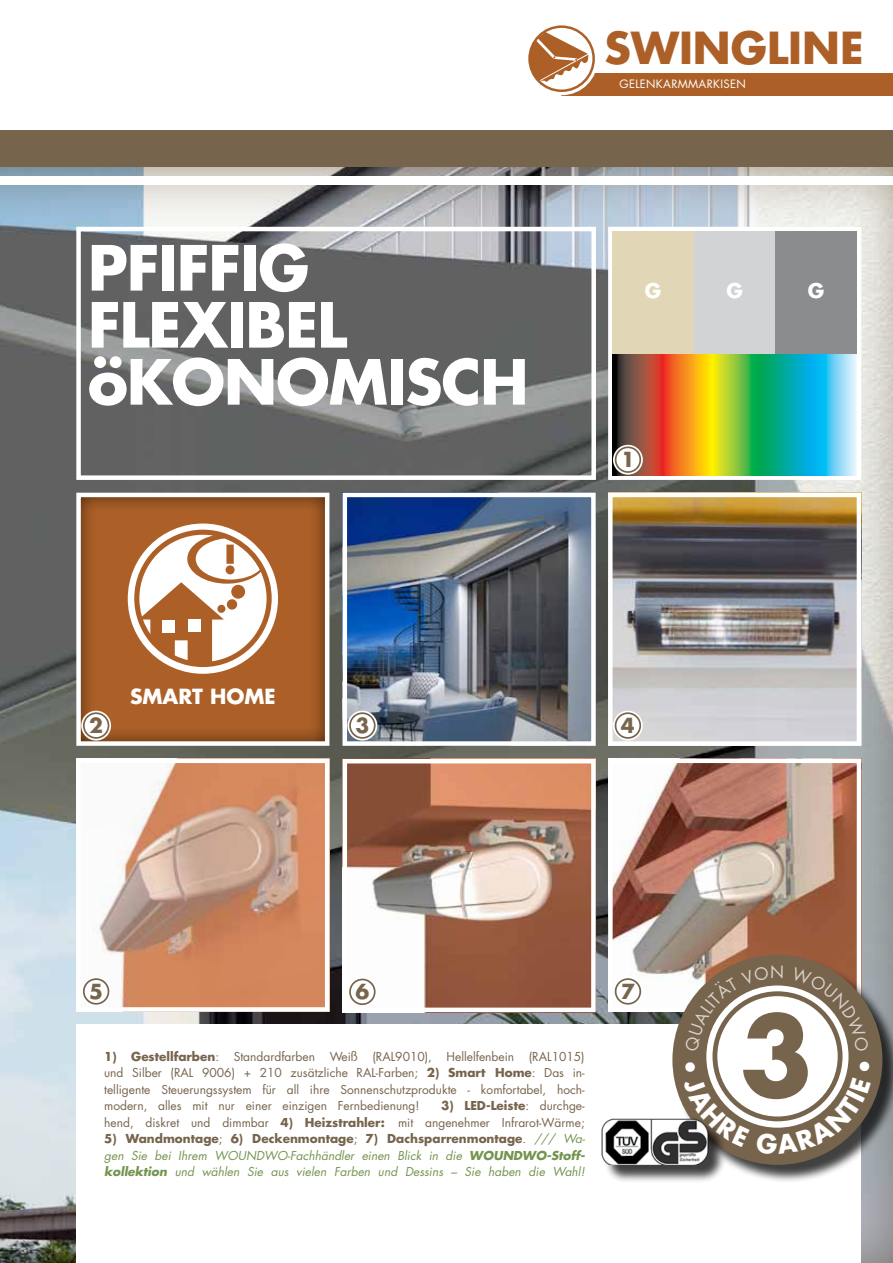
<style>
.page{position:relative;width:893px;height:1263px;background:#fff}
.page>*{position:absolute;margin:0;border:0;box-sizing:border-box;transform-origin:0 0}
.t1{font:700 106.95px "Futura";color:#77644d}
.t2{font:700 60.6px/57px "Futura";letter-spacing:-.02em;color:#fff}
.t3{font:700 42.9px "Futura";color:#ac6027}
.t4{font:700 20.4px "Futura";color:#fff}
.t5{font:700 20.25px "Futura";color:#77654d}
.t6{font:700 19.65px "Futura";color:#fff}
.t7{font:12px/16.5px "Futura";color:#77644d}
.t8{font:italic 12px/16.5px "Futura";color:#74944f;text-align:justify}
.t9{font:700 12px "Futura";color:#77644d}
.t10{font:11.25px "Futura";letter-spacing:.03em;color:#fff}
.s1{font-weight:700}
.s2{font-weight:400}
.s3{font-weight:700;font-style:normal;color:#77644d}
.s4{font-style:normal;color:#77644d}
</style>
<div class="page">
<div style="left:0;top:167px;width:893px;height:1096px;background:#77644d;opacity:.75"></div>
<div style="left:76px;top:1024px;width:785px;height:239px;background:#fff"></div>
<div style="left:0;top:130px;width:893px;height:37px;background:#77644d"></div>
<div style="left:0;top:176px;width:893px;height:9px;background:#fff"></div>
<div style="left:342px;top:490px;width:256px;height:256px;background:#fff;opacity:.75"></div>
<svg style="left:347px;top:711px;width:30px;height:29px"></svg>
<div style="left:350px;top:713px;width:25px;height:25px;background:#fff;border-radius:50%"></div>
<div style="left:349px;top:712px;width:27px;height:27px;border:2px solid #77644d;border-radius:50%"></div>
<div style="left:76px;top:755px;width:256px;height:257px;background:#fff;opacity:.75"></div>
<svg style="left:81px;top:976px;width:30px;height:30px"></svg>
<div style="left:84px;top:979px;width:24px;height:25px;background:#fff;border-radius:50%"></div>
<div style="left:83px;top:978px;width:26px;height:27px;border:2px solid #77644d;border-radius:50%"></div>
<div style="left:608px;top:755px;width:256px;height:257px;background:#fff;opacity:.75"></div>
<svg style="left:613px;top:976px;width:30px;height:30px"></svg>
<div style="left:616px;top:979px;width:24px;height:25px;background:#fff;border-radius:50%"></div>
<div style="left:615px;top:978px;width:26px;height:27px;border:2px solid #77644d;border-radius:50%"></div>
<div style="left:342px;top:756px;width:256px;height:256px;background:#fff;opacity:.75"></div>
<svg style="left:347px;top:977px;width:30px;height:30px"></svg>
<div style="left:350px;top:979px;width:25px;height:25px;background:#fff;border-radius:50%"></div>
<div style="left:349px;top:979px;width:27px;height:26px;border:2px solid #77644d;border-radius:50%"></div>
<div style="left:562px;top:73px;width:331px;height:22px;background:#ac6027"></div>
<svg style="left:525px;top:22px;width:73px;height:73px"></svg>
<svg style="left:530px;top:27px;width:64px;height:64px"></svg>
<svg style="left:530px;top:32px;width:59px;height:53px"></svg>
<div style="left:528px;top:25px;width:67px;height:67px;border:2px solid #ac6027;border-radius:50%"></div>
<div style="left:76px;top:227px;width:520px;height:253px;border:4px solid #fff"></div>
<div style="left:76px;top:490px;width:256px;height:256px;background:#000;opacity:.75"></div>
<div style="left:76px;top:493px;width:253px;height:253px;border:4px solid #fff"></div>
<svg style="left:81px;top:711px;width:30px;height:29px"></svg>
<div style="left:84px;top:713px;width:24px;height:25px;background:#fff;border-radius:50%"></div>
<div style="left:83px;top:712px;width:26px;height:27px;border:2px solid #77644d;border-radius:50%"></div>
<svg style="left:128px;top:523px;width:150px;height:151px"></svg>
<div style="left:608px;top:227px;width:253px;height:253px;background:#fff"></div>
<svg style="left:612px;top:353px;width:245px;height:123px;background:#779c68"></svg>
<div style="left:612px;top:231px;width:82px;height:122px;background:#e1d7b7"></div>
<div style="left:694px;top:231px;width:81px;height:122px;background:#d1d3d4"></div>
<div style="left:775px;top:231px;width:82px;height:122px;background:#8a8c8e"></div>
<svg style="left:613px;top:445px;width:30px;height:30px"></svg>
<div style="left:616px;top:447px;width:24px;height:25px;background:#fff;border-radius:50%"></div>
<div style="left:615px;top:446px;width:26px;height:27px;border:2px solid #77644d;border-radius:50%"></div>
<div style="left:607px;top:490px;width:257px;height:256px;background:#fff;opacity:.75"></div>
<svg style="left:613px;top:711px;width:30px;height:29px"></svg>
<div style="left:616px;top:713px;width:24px;height:25px;background:#fff;border-radius:50%"></div>
<div style="left:615px;top:712px;width:26px;height:27px;border:2px solid #77644d;border-radius:50%"></div>
<div style="left:675px;top:957px;width:218px;height:226px;background:#000;opacity:.75"></div>
<div style="left:672px;top:955px;width:210px;height:210px;background:#77644d;border-radius:50%"></div>
<div style="left:706px;top:985px;width:142px;height:143px;background:#fff;border-radius:50%"></div>
<div style="left:604px;top:1121px;width:123px;height:62px;background:#000;opacity:.75"></div>
<img style="left:601px;top:1117px;width:109px;height:48px">
<svg style="left:683px;top:1061px;width:66px;height:86px"></svg>
<svg style="left:756px;top:1078px;width:115px;height:77px"></svg>
<svg style="left:685px;top:965px;width:98px;height:86px"></svg>
<svg style="left:791px;top:966px;width:78px;height:86px"></svg>
<h3 class="t3" style="left:605px;top:18px;width:261px">SWINGLINE</h3>
<h2 class="t2" style="left:88px;top:238px;width:228px">pfiffig flexibel ökonomisch</h2>
<h3 class="t5" style="left:89px;top:711px;width:15px">2</h3>
<h3 class="t4" style="left:130px;top:682px;width:147px">SMART HOME</h3>
<h3 class="t5" style="left:355px;top:711px;width:15px">3</h3>
<p class="t10" style="left:619px;top:76px;width:126px">GelenkarmmarkiseN</p>
<h3 class="t6" style="left:645px;top:277px;width:18px">G</h3>
<h3 class="t6" style="left:726px;top:277px;width:18px">G</h3>
<h3 class="t6" style="left:808px;top:277px;width:18px">G</h3>
<h3 class="t5" style="left:621px;top:445px;width:15px">1</h3>
<h3 class="t5" style="left:621px;top:711px;width:15px">4</h3>
<h3 class="t5" style="left:89px;top:977px;width:15px">5</h3>
<h3 class="t5" style="left:355px;top:978px;width:15px">6</h3>
<h3 class="t5" style="left:621px;top:977px;width:15px">7</h3>
<p class="t7" style="left:131px;top:1048px;width:252px"><span class="s1">Gestellfarben</span>: Standardfarben Weiß (RAL</p>
<p class="t7" style="left:132px;top:1064px;width:49px">Silber (RAL</p>
<p class="t7" style="left:161px;top:1081px;width:170px">Steuerungssystem für all ihre</p>
<p class="t7" style="left:395px;top:1048px;width:191px">9010), Hellelfenbein (RAL 1015)</p>
<p class="t9" style="left:104px;top:1048px;width:14px">1)</p>
<p class="t7" style="left:104px;top:1064px;width:317px">und<br>telligente<br>modern, alles mit nur einer einzigen Fernbedienung! hend, diskret und dimmbar</p>
<p class="t7" style="left:202px;top:1064px;width:147px">9006) + 210 zusätzliche</p>
<p class="t9" style="left:281px;top:1114px;width:106px">4) Heizstrahler:</p>
<p class="t7" style="left:357px;top:1064px;width:8px">RAL</p>
<p class="t7" style="left:376px;top:1064px;width:44px">-Farben;</p>
<p class="t9" style="left:427px;top:1064px;width:14px">2)</p>
<p class="t9" style="left:448px;top:1064px;width:138px">Smart Home<span class="s2">: Das in-</span></p>
<p class="t7" style="left:464px;top:1097px;width:122px;text-align:right"><span class="s1">LED-Leiste</span>: durchge-<br>Infrarot-Wärme;</p>
<p class="t7" style="left:340px;top:1081px;width:246px">Sonnenschutzprodukte - komfortabel, hoch-</p>
<p class="t9" style="left:441px;top:1097px;width:14px">3)</p>
<p class="t7" style="left:398px;top:1114px;width:93px">mit angenehmer</p>
<p class="t8" style="left:104px;top:1130px;width:482px"><span class="s3">5) Wandmontage</span><span class="s4">;</span> <span class="s3">6) Deckenmontage</span><span class="s4">;</span> <span class="s3">7) Dachsparrenmontage</span><span class="s4">.</span> /// Wa&shy;gen Sie bei Ihrem WOUNDWO-Fachhändler einen Blick in die <span class="s1">WOUNDWO-Stoff&shy;kollektion</span> und wählen Sie aus vielen Farben und Dessins – Sie haben die Wahl!</p>
<h1 class="t1" style="left:740px;top:981px;width:75px">3</h1>
</div>
